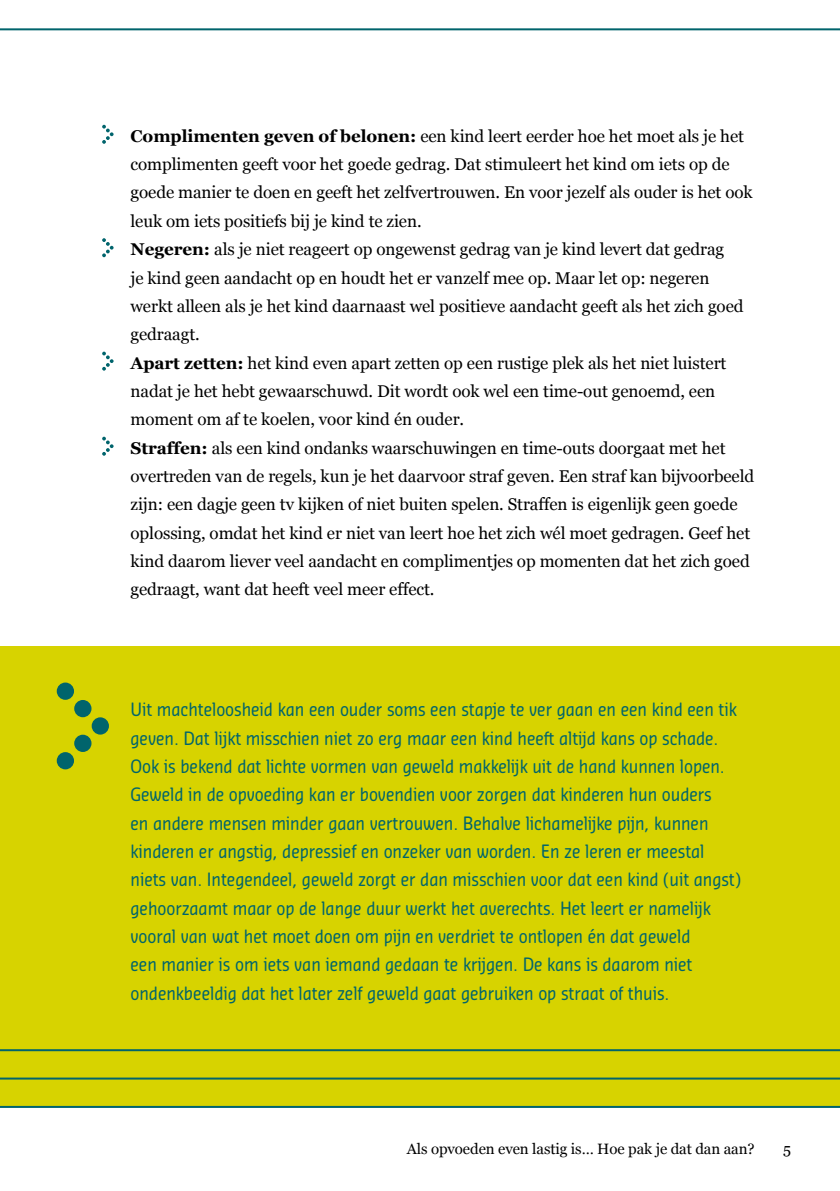
<style>
.page{position:relative;width:840px;height:1191px;background:#fff}
.page>*{position:absolute;margin:0;border:0;box-sizing:border-box;transform-origin:0 0}
.t1{font:18px/28.4px "Sansa Con Soft Pro";letter-spacing:-.005em;color:#00646c}
.t2{font:17px/28.4px "Georgia";letter-spacing:-.005em;color:#000}
.t3{font:15px "Georgia";letter-spacing:-.005em;color:#000}
.s1{font-weight:700}
</style>
<div class="page">
<svg style="left:102px;top:125px;width:11px;height:19px"></svg>
<svg style="left:102px;top:238px;width:11px;height:19px"></svg>
<svg style="left:102px;top:352px;width:11px;height:19px"></svg>
<svg style="left:102px;top:437px;width:11px;height:19px"></svg>
<div style="left:0;top:646px;width:839px;height:460px;background:#d7d300"></div>
<div style="left:57px;top:682px;width:17px;height:18px;background:#00646c;border-radius:50%"></div>
<div style="left:57px;top:752px;width:17px;height:17px;background:#00646c;border-radius:50%"></div>
<div style="left:74px;top:700px;width:17px;height:17px;background:#00646c;border-radius:50%"></div>
<div style="left:74px;top:734px;width:17px;height:18px;background:#00646c;border-radius:50%"></div>
<div style="left:92px;top:717px;width:17px;height:17px;background:#00646c;border-radius:50%"></div>
<hr style="left:0;top:28px;width:839px;height:2px;background:#00646c">
<hr style="left:0;top:1049px;width:839px;height:2px;background:#00646c">
<hr style="left:0;top:1077px;width:839px;height:2px;background:#00646c">
<hr style="left:0;top:1106px;width:839px;height:2px;background:#00646c">
<p class="t2" style="left:130px;top:121px;width:625px"><span class="s1">Complimenten geven of belonen:</span> een kind leert eerder hoe het moet als je het complimenten geeft voor het goede gedrag. Dat stimuleert het kind om iets op de goede manier te doen en geeft het zelfvertrouwen. En voor jezelf als ouder is het ook leuk om iets positiefs bij je kind te zien.<br><span class="s1">Negeren:</span> als je niet reageert op ongewenst gedrag van je kind levert dat gedrag<br>je kind geen aandacht op en houdt het er vanzelf mee op. Maar let op: negeren werkt alleen als je het kind daarnaast wel positieve aandacht geeft als het zich goed gedraagt.<br><span class="s1">Apart zetten:</span> het kind even apart zetten op een rustige plek als het niet luistert nadat je het hebt gewaarschuwd. Dit wordt ook wel een time-out genoemd, een moment om af te koelen, voor kind én ouder.<br><span class="s1">Straffen:</span> als een kind ondanks waarschuwingen en time-outs doorgaat met het overtreden van de regels, kun je het daarvoor straf geven. Een straf kan bijvoorbeeld zijn: een dagje geen tv kijken of niet buiten spelen. Straffen is eigenlijk geen goede oplossing, omdat het kind er niet van leert hoe het zich wél moet gedragen. Geef het kind daarom liever veel aandacht en complimentjes op momenten dat het zich goed gedraagt, want dat heeft veel meer effect.</p>
<p class="t1" style="left:130px;top:694px;width:611px">Uit machteloosheid kan een ouder soms een stapje te ver gaan en een kind een tik geven. Dat lijkt misschien niet zo erg maar een kind heeft altijd kans op schade.<br>Ook is bekend dat lichte vormen van geweld makkelijk uit de hand kunnen lopen.<br>Geweld in de opvoeding kan er bovendien voor zorgen dat kinderen hun ouders<br>en andere mensen minder gaan vertrouwen. Behalve lichamelijke pijn, kunnen kinderen er angstig, depressief en onzeker van worden. En ze leren er meestal niets van. Integendeel, geweld zorgt er dan misschien voor dat een kind (uit angst) gehoorzaamt maar op de lange duur werkt het averechts. Het leert er namelijk vooral van wat het moet doen om pijn en verdriet te ontlopen én dat geweld<br>een manier is om iets van iemand gedaan te krijgen. De kans is daarom niet ondenkbeeldig dat het later zelf geweld gaat gebruiken op straat of thuis.</p>
<p class="t3" style="left:406px;top:1138px;width:349px">Als opvoeden even lastig is… Hoe pak je dat dan aan?</p>
<p class="t3" style="left:782px;top:1138px;width:9px">5</p>
</div>
